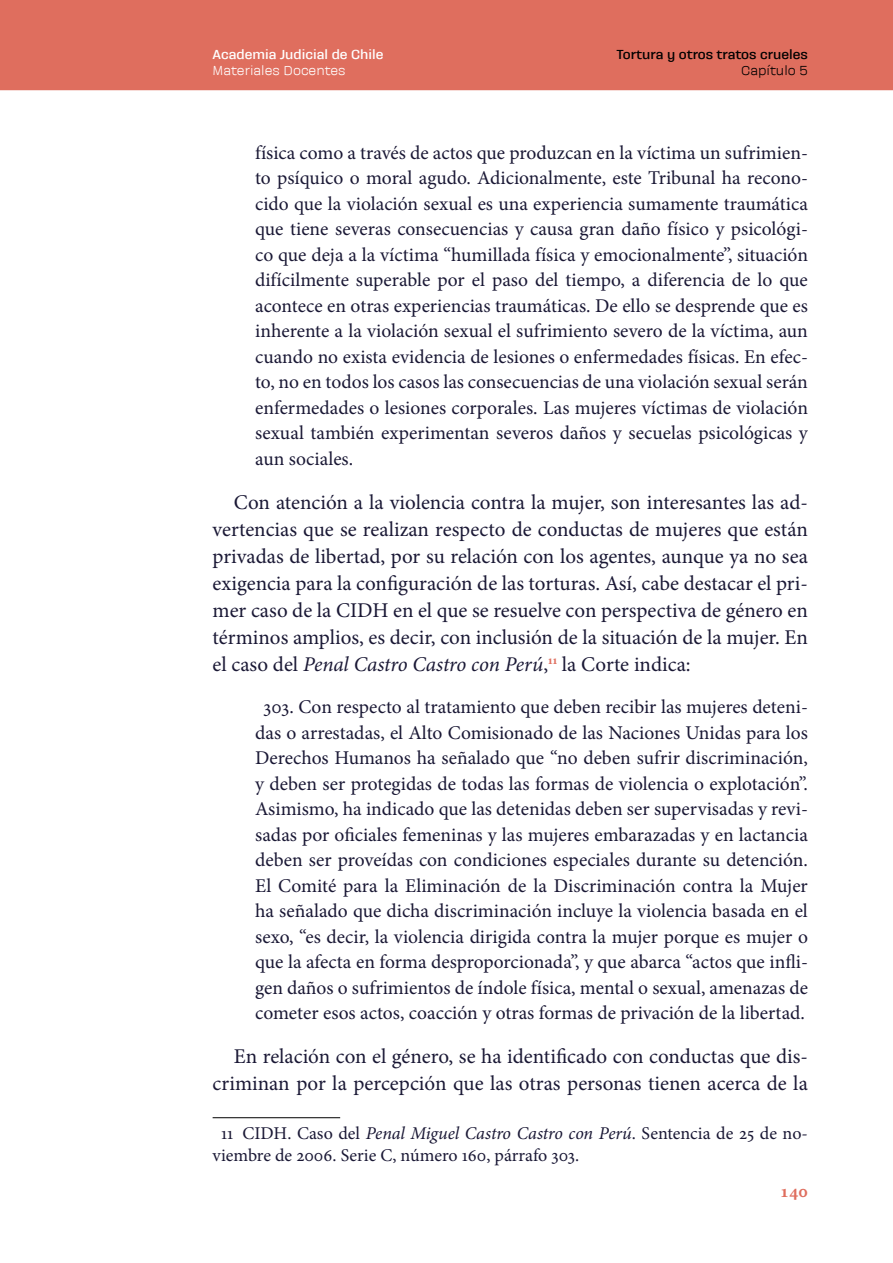
<style>
.page{position:relative;width:893px;height:1263px;background:#fff}
.page>*{position:absolute;margin:0;border:0;box-sizing:border-box;transform-origin:0 0}
.aj-body{font:21px/27px "Minion Pro";color:#1a1835;text-align:justify}
.aj-quote{font:19.5px/25.5px "Minion Pro";color:#1a1835;text-align:justify}
.aj-footnote{font:18px/21.6px "Minion Pro";color:#1a1835}
.t1{font:700 18px "Minion Pro";color:#df6e5e}
.t2{font:700 13.5px "Galeana Standard";color:#000}
.t3{font:700 13.5px "Galeana Standard";color:#fff}
.t4{font:13.5px "Galeana Standard";color:#fff}
.t5{font:13.5px "Galeana Standard";color:#000}
.s1{font-style:italic}
</style>
<div class="page">
<div style="left:0;top:0;width:893px;height:89px;background:#df6e5e"></div>
<hr style="left:0;top:89px;width:893px;height:1px;background:#df6e5e">
<hr style="left:213px;top:1117px;width:127px;height:1px;background:#000">
<p class="t3" style="left:213px;top:47px;width:172px">Academia Judicial de Chile</p>
<p class="t4" style="left:213px;top:63px;width:134px">Materiales Docentes</p>
<p class="t2" style="left:616px;top:47px;width:193px">Tortura y otros tratos crueles</p>
<p class="t5" style="left:741px;top:63px;width:68px">Capítulo 5</p>
<p class="aj-quote" style="left:255px;top:140px;width:555px">física como a través de actos que produzcan en la víctima un sufrimien&shy;to psíquico o moral agudo. Adicionalmente, este Tribunal ha recono&shy;cido que la violación sexual es una experiencia sumamente traumática que tiene severas consecuencias y causa gran daño físico y psicológi&shy;co que deja a la víctima “humillada física y emocionalmente”, situación difícilmente superable por el paso del tiempo, a diferencia de lo que acontece en otras experiencias traumáticas. De ello se desprende que es inherente a la violación sexual el sufrimiento severo de la víctima, aun cuando no exista evidencia de lesiones o enfermedades físicas. En efec&shy;to, no en todos los casos las consecuencias de una violación sexual serán enfermedades o lesiones corporales. Las mujeres víctimas de violación sexual también experimentan severos daños y secuelas psicológicas y aun sociales.</p>
<p class="aj-body" style="left:213px;top:489px;width:597px;text-indent:21px">Con atención a la violencia contra la mujer, son interesantes las ad&shy;vertencias que se realizan respecto de conductas de mujeres que están privadas de libertad, por su relación con los agentes, aunque ya no sea exigencia para la configuración de las torturas. Así, cabe destacar el pri&shy;mer caso de la CIDH en el que se resuelve con perspectiva de género en términos amplios, es decir, con inclusión de la situación de la mujer. En el caso del <span class="s1">Penal Castro Castro con Perú</span>,<sup>11</sup> la Corte indica:</p>
<p class="aj-quote" style="left:255px;top:694px;width:554px;text-align:center">303. Con respecto al tratamiento que deben recibir las mujeres deteni&shy;das o arrestadas, el Alto Comisionado de las Naciones Unidas para los Derechos Humanos ha señalado que “no deben sufrir discriminación, y deben ser protegidas de todas las formas de violencia o explotación”.<br>Asimismo, ha indicado que las detenidas deben ser supervisadas y revi&shy;sadas por oficiales femeninas y las mujeres embarazadas y en lactancia deben ser proveídas con condiciones especiales durante su detención.<br>El Comité para la Eliminación de la Discriminación contra la Mujer ha señalado que dicha discriminación incluye la violencia basada en el sexo, “es decir, la violencia dirigida contra la mujer porque es mujer o que la afecta en forma desproporcionada”, y que abarca “actos que infli&shy;gen daños o sufrimientos de índole física, mental o sexual, amenazas de cometer esos actos, coacción y otras formas de privación de la libertad.</p>
<p class="aj-body" style="left:213px;top:1043px;width:597px;text-align:right">En relación con el género, se ha identificado con conductas que dis&shy;criminan por la percepción que las otras personas tienen acerca de la</p>
<p class="aj-footnote" style="left:213px;top:1123px;width:597px;text-indent:9px">11 CIDH. Caso del <span class="s1">Penal Miguel Castro Castro con Perú</span>. Sentencia de 25 de no&shy;viembre de 2006. Serie C, número 160, párrafo 303.</p>
<p class="t1" style="left:780px;top:1178px;width:30px">140</p>
</div>
